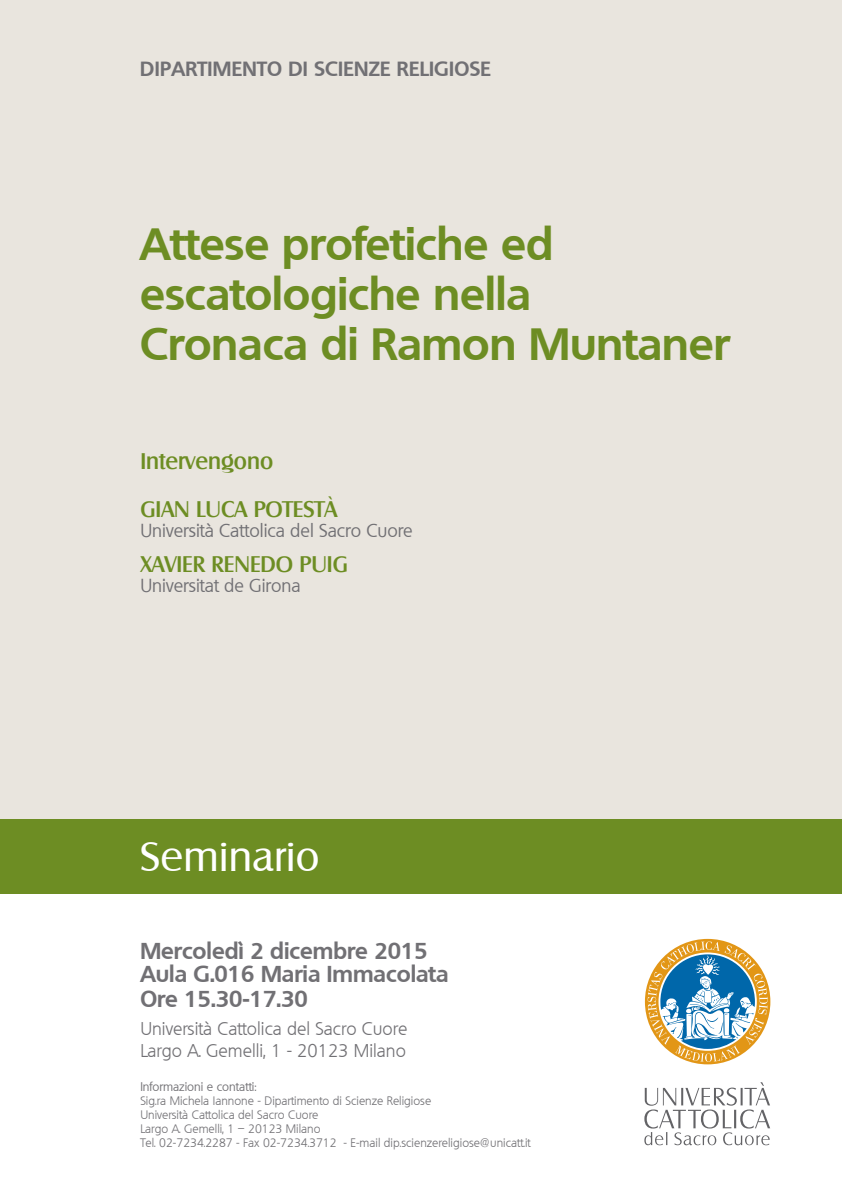
<style>
.page{position:relative;width:842px;height:1191px;background:#fff}
.page>*{position:absolute;margin:0;border:0;box-sizing:border-box;transform-origin:0 0}
.t1{font:700 44px/50px "Quebec";color:#6d8d23}
.t2{font:40.2px "Salzburg";letter-spacing:.01em;color:#fff}
.t3{font:700 22.4px "Quebec";color:#717074}
.t4{font:500 22px "Salzburg";color:#6d8d23}
.t5{font:700 20px "Quebec";letter-spacing:.015em;color:#717074}
.t6{font:300 18px "Quebec";color:#717074}
.t7{font:18px "Quebec";color:#717074}
.t8{font:300 12px "Quebec";color:#717074}
.t9{font:12px "Quebec";color:#717074}
</style>
<div class="page">
<div style="left:0;top:0;width:842px;height:832px;background:#e9e5de"></div>
<div style="left:0;top:819px;width:842px;height:74px;background:#6d8d23"></div>
<svg style="left:645px;top:939px;width:125px;height:125px"></svg>
<svg style="left:644px;top:1082px;width:126px;height:63px"></svg>
<p class="t5" style="left:140px;top:56px;width:352px">DIPARTIMENTO DI SCIENZE RELIGIOSE</p>
<p class="t1" style="left:140px;top:217px;width:415px">Attese profetiche ed escatologiche nella</p>
<p class="t1" style="left:140px;top:317px;width:591px">Cronaca di Ramon Muntaner</p>
<p class="t4" style="left:140px;top:448px;width:134px">Intervengono</p>
<p class="t4" style="left:140px;top:496px;width:199px">GIAN LUCA POTESTÀ</p>
<p class="t7" style="left:140px;top:519px;width:274px">Università Cattolica del Sacro Cuore</p>
<p class="t4" style="left:140px;top:551px;width:209px">XAVIER RENEDO PUIG</p>
<p class="t7" style="left:140px;top:574px;width:162px">Universitat de Girona</p>
<p class="t2" style="left:140px;top:832px;width:181px">Seminario</p>
<p class="t3" style="left:140px;top:936px;width:289px">Mercoledì 2 dicembre 2015</p>
<p class="t3" style="left:140px;top:959px;width:310px">Aula G.016 Maria Immacolata</p>
<p class="t3" style="left:140px;top:984px;width:169px">Ore 15.30-17.30</p>
<p class="t6" style="left:140px;top:1017px;width:269px">Università Cattolica del Sacro Cuore</p>
<p class="t6" style="left:140px;top:1039px;width:267px">Largo A. Gemelli, 1 - 20123 Milano</p>
<p class="t9" style="left:140px;top:1079px;width:118px">Informazioni e contatti:</p>
<p class="t8" style="left:140px;top:1093px;width:292px">Sig.ra Michela Iannone - Dipartimento di Scienze Religiose</p>
<p class="t8" style="left:140px;top:1107px;width:180px">Università Cattolica del Sacro Cuore</p>
<p class="t8" style="left:140px;top:1121px;width:182px">Largo A. Gemelli, 1 – 20123 Milano</p>
<p class="t8" style="left:140px;top:1135px;width:392px">Tel. 02-7234.2287 - Fax 02-7234.3712 - E-mail dip.scienzereligiose@unicatt.it</p>
</div>
